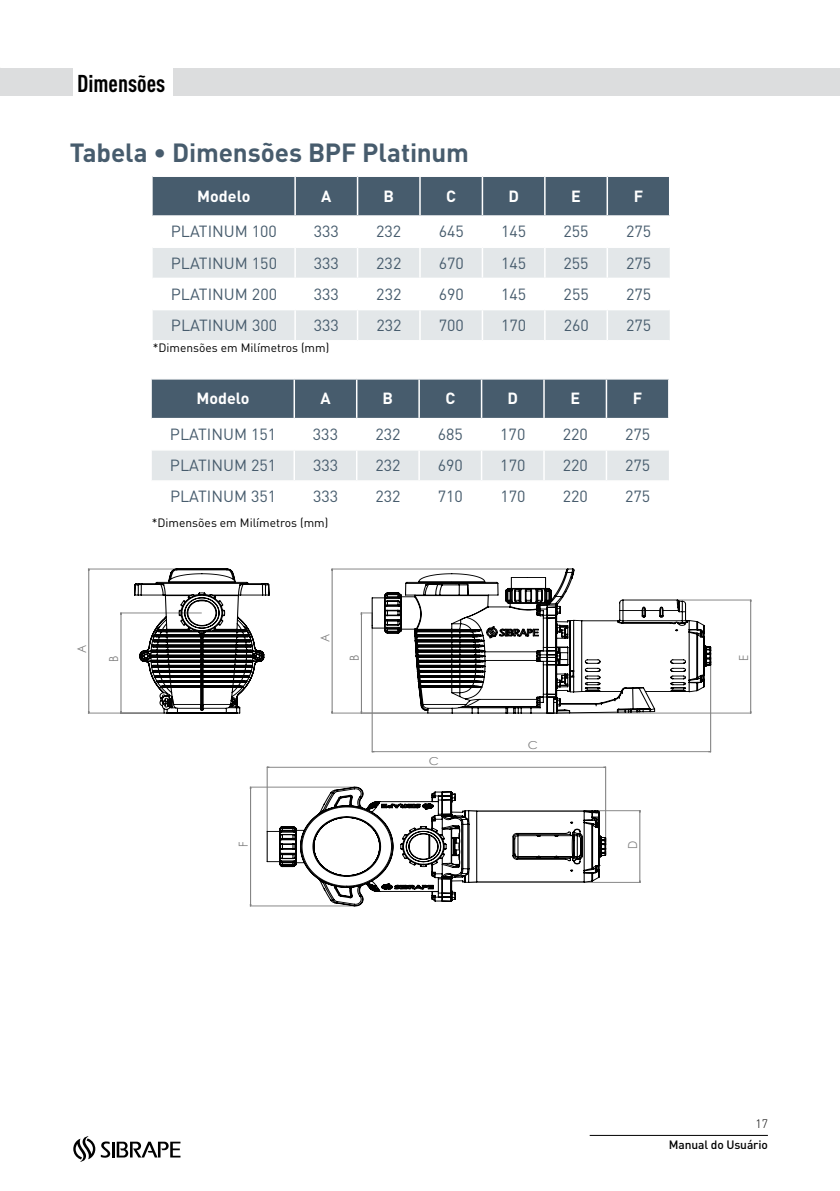
<style>
.page{position:relative;width:840px;height:1191px;background:#fff}
.page>*{position:absolute;margin:0;border:0;box-sizing:border-box;transform-origin:0 0}
.t1{font:700 26px "DIN Pro";letter-spacing:-.005em;color:#475c6d}
.t2{font:700 condensed 24px "DIN Pro";color:#000}
.t3{font:16px "DIN Pro";color:#475c6d}
.t4{font:700 16px "DIN Pro";color:#fff}
.t5{font:12.4px "Century Gothic";color:#808080;scale:.88 1}
.t6{font:12.4px "Century Gothic";color:#808080;scale:.89 1}
.t7{font:12px "DIN Pro";color:#000}
.t8{font:500 12px "DIN Pro";letter-spacing:-.01em;color:#000}
.t9{font:300 12px "DIN Pro";color:#000}
.t10{font:11px "Century Gothic";color:#808080;scale:1.13 1}
</style>
<div class="page">
<hr style="left:589px;top:1135px;width:178px;height:1px;background:#000">
<svg style="left:101px;top:1141px;width:79px;height:16px"></svg>
<svg style="left:73px;top:1136px;width:22px;height:26px"></svg>
<svg style="left:153px;top:248px;width:516px;height:92px;fill:#e3e7e9"></svg>
<svg style="left:153px;top:176px;width:516px;height:40px;background:#516575"></svg>
<hr style="left:294px;top:248px;width:2px;height:30px;background:#fff">
<hr style="left:356px;top:248px;width:2px;height:30px;background:#fff">
<hr style="left:419px;top:248px;width:1px;height:30px;background:#fff">
<hr style="left:481px;top:248px;width:2px;height:30px;background:#fff">
<hr style="left:544px;top:248px;width:1px;height:30px;background:#fff">
<hr style="left:606px;top:248px;width:1px;height:30px;background:#fff">
<hr style="left:153px;top:278px;width:142px;height:1px;background:#fff">
<hr style="left:295px;top:278px;width:62px;height:1px;background:#fff">
<hr style="left:294px;top:279px;width:2px;height:30px;background:#fff">
<hr style="left:357px;top:278px;width:63px;height:1px;background:#fff">
<hr style="left:356px;top:279px;width:2px;height:30px;background:#fff">
<hr style="left:420px;top:278px;width:62px;height:1px;background:#fff">
<hr style="left:419px;top:279px;width:1px;height:30px;background:#fff">
<hr style="left:482px;top:278px;width:62px;height:1px;background:#fff">
<hr style="left:481px;top:279px;width:2px;height:30px;background:#fff">
<hr style="left:544px;top:278px;width:63px;height:1px;background:#fff">
<hr style="left:544px;top:279px;width:1px;height:30px;background:#fff">
<hr style="left:607px;top:278px;width:62px;height:1px;background:#fff">
<hr style="left:606px;top:279px;width:1px;height:30px;background:#fff">
<hr style="left:153px;top:309px;width:142px;height:1px;background:#fff">
<hr style="left:295px;top:309px;width:62px;height:1px;background:#fff">
<hr style="left:294px;top:310px;width:2px;height:30px;background:#fff">
<hr style="left:357px;top:309px;width:63px;height:1px;background:#fff">
<hr style="left:356px;top:310px;width:2px;height:30px;background:#fff">
<hr style="left:420px;top:309px;width:62px;height:1px;background:#fff">
<hr style="left:419px;top:310px;width:1px;height:30px;background:#fff">
<hr style="left:482px;top:309px;width:62px;height:1px;background:#fff">
<hr style="left:481px;top:310px;width:2px;height:30px;background:#fff">
<hr style="left:544px;top:309px;width:63px;height:1px;background:#fff">
<hr style="left:544px;top:310px;width:1px;height:30px;background:#fff">
<hr style="left:607px;top:309px;width:62px;height:1px;background:#fff">
<hr style="left:606px;top:310px;width:1px;height:30px;background:#fff">
<div style="left:152px;top:379px;width:515px;height:39px;background:#475c6d"></div>
<hr style="left:293px;top:379px;width:2px;height:39px;background:#fff">
<hr style="left:356px;top:379px;width:1px;height:39px;background:#fff">
<hr style="left:418px;top:379px;width:1px;height:39px;background:#fff">
<hr style="left:480px;top:379px;width:2px;height:39px;background:#fff">
<hr style="left:543px;top:379px;width:1px;height:39px;background:#fff">
<hr style="left:605px;top:379px;width:2px;height:39px;background:#fff">
<div style="left:152px;top:450px;width:516px;height:30px;background:#e3e7e9"></div>
<hr style="left:371px;top:613px;width:1px;height:139px;background:#808080">
<hr style="left:710px;top:658px;width:1px;height:94px;background:#808080">
<hr style="left:372px;top:751px;width:338px;height:1px;background:#808080">
<hr style="left:361px;top:613px;width:1px;height:100px;background:#808080">
<hr style="left:331px;top:568px;width:236px;height:1px;background:#808080">
<hr style="left:331px;top:712px;width:96px;height:1px;background:#808080">
<hr style="left:331px;top:569px;width:1px;height:144px;background:#808080">
<hr style="left:355px;top:543px;width:105px;height:1px;background:#808080">
<hr style="left:574px;top:543px;width:170px;height:1px;background:#808080">
<hr style="left:120px;top:612px;width:81px;height:1px;background:#808080">
<hr style="left:121px;top:613px;width:1px;height:100px;background:#808080">
<hr style="left:88px;top:568px;width:88px;height:1px;background:#808080">
<hr style="left:88px;top:712px;width:75px;height:1px;background:#808080">
<hr style="left:88px;top:569px;width:1px;height:144px;background:#808080">
<hr style="left:677px;top:599px;width:73px;height:1px;background:#808080">
<hr style="left:547px;top:712px;width:203px;height:1px;background:#808080">
<hr style="left:750px;top:600px;width:1px;height:113px;background:#808080">
<svg style="left:361px;top:612px;width:11px;height:2px"></svg>
<svg style="left:372px;top:569px;width:338px;height:147px"></svg>
<svg style="left:134px;top:569px;width:135px;height:144px"></svg>
<hr style="left:226px;top:1058px;width:236px;height:1px;background:#808080">
<hr style="left:226px;top:1190px;width:96px;height:1px;background:#808080">
<hr style="left:250px;top:786px;width:105px;height:1px;background:#808080">
<hr style="left:250px;top:905px;width:105px;height:1px;background:#808080">
<hr style="left:250px;top:787px;width:1px;height:119px;background:#808080">
<hr style="left:469px;top:810px;width:171px;height:1px;background:#808080">
<hr style="left:469px;top:882px;width:171px;height:1px;background:#808080">
<hr style="left:639px;top:810px;width:1px;height:72px;background:#808080">
<hr style="left:267px;top:767px;width:1px;height:64px;background:#808080">
<hr style="left:605px;top:767px;width:1px;height:77px;background:#808080">
<hr style="left:267px;top:767px;width:338px;height:1px;background:#808080">
<svg style="left:267px;top:786px;width:338px;height:120px"></svg>
<div style="left:0;top:68px;width:72px;height:28px;background:#dcddde"></div>
<div style="left:173px;top:68px;width:666px;height:28px;background:#dcddde"></div>
<h2 class="t2" style="left:77px;top:65px;width:90px">Dimensões</h2>
<h1 class="t1" style="left:70px;top:131px;width:400px">Tabela • Dimensões BPF Platinum</h1>
<p class="t4" style="left:197px;top:183px;width:55px">Modelo</p>
<p class="t4" style="left:321px;top:183px;width:12px">A</p>
<p class="t4" style="left:383px;top:183px;width:12px">B</p>
<p class="t4" style="left:446px;top:183px;width:11px">C</p>
<p class="t4" style="left:508px;top:183px;width:12px">D</p>
<p class="t4" style="left:571px;top:183px;width:11px">E</p>
<p class="t4" style="left:633px;top:183px;width:11px">F</p>
<p class="t3" style="left:171px;top:219px;width:108px">PLATINUM 100</p>
<p class="t3" style="left:313px;top:219px;width:27px">333</p>
<p class="t3" style="left:376px;top:219px;width:27px">232</p>
<p class="t3" style="left:438px;top:219px;width:27px">645</p>
<p class="t3" style="left:501px;top:219px;width:27px">145</p>
<p class="t3" style="left:563px;top:219px;width:27px">255</p>
<p class="t3" style="left:625px;top:219px;width:27px">275</p>
<p class="t3" style="left:171px;top:250px;width:108px">PLATINUM 150</p>
<p class="t3" style="left:314px;top:250px;width:27px">333</p>
<p class="t3" style="left:376px;top:250px;width:27px">232</p>
<p class="t3" style="left:438px;top:250px;width:27px">670</p>
<p class="t3" style="left:501px;top:250px;width:27px">145</p>
<p class="t3" style="left:563px;top:250px;width:27px">255</p>
<p class="t3" style="left:625px;top:250px;width:27px">275</p>
<p class="t3" style="left:171px;top:281px;width:108px">PLATINUM 200</p>
<p class="t3" style="left:314px;top:281px;width:27px">333</p>
<p class="t3" style="left:376px;top:281px;width:27px">232</p>
<p class="t3" style="left:438px;top:281px;width:27px">690</p>
<p class="t3" style="left:501px;top:281px;width:27px">145</p>
<p class="t3" style="left:563px;top:281px;width:27px">255</p>
<p class="t3" style="left:625px;top:281px;width:27px">275</p>
<p class="t3" style="left:171px;top:312px;width:108px">PLATINUM 300</p>
<p class="t3" style="left:314px;top:312px;width:27px">333</p>
<p class="t3" style="left:376px;top:312px;width:27px">232</p>
<p class="t3" style="left:438px;top:312px;width:27px">700</p>
<p class="t3" style="left:501px;top:312px;width:27px">170</p>
<p class="t3" style="left:563px;top:312px;width:27px">260</p>
<p class="t3" style="left:625px;top:312px;width:27px">275</p>
<p class="t7" style="left:153px;top:339px;width:178px">*Dimensões em Milímetros (mm)</p>
<p class="t4" style="left:196px;top:385px;width:55px">Modelo</p>
<p class="t4" style="left:320px;top:385px;width:12px">A</p>
<p class="t4" style="left:382px;top:385px;width:12px">B</p>
<p class="t4" style="left:445px;top:385px;width:11px">C</p>
<p class="t4" style="left:507px;top:385px;width:12px">D</p>
<p class="t4" style="left:570px;top:385px;width:11px">E</p>
<p class="t4" style="left:632px;top:385px;width:11px">F</p>
<p class="t3" style="left:170px;top:421px;width:108px">PLATINUM 151</p>
<p class="t3" style="left:313px;top:421px;width:27px">333</p>
<p class="t3" style="left:375px;top:421px;width:27px">232</p>
<p class="t3" style="left:437px;top:421px;width:27px">685</p>
<p class="t3" style="left:500px;top:421px;width:27px">170</p>
<p class="t3" style="left:562px;top:421px;width:27px">220</p>
<p class="t3" style="left:624px;top:421px;width:27px">275</p>
<p class="t3" style="left:170px;top:453px;width:108px">PLATINUM 251</p>
<p class="t3" style="left:313px;top:453px;width:27px">333</p>
<p class="t3" style="left:375px;top:453px;width:27px">232</p>
<p class="t3" style="left:437px;top:453px;width:27px">690</p>
<p class="t3" style="left:500px;top:453px;width:27px">170</p>
<p class="t3" style="left:562px;top:453px;width:27px">220</p>
<p class="t3" style="left:624px;top:453px;width:27px">275</p>
<p class="t3" style="left:170px;top:484px;width:108px">PLATINUM 351</p>
<p class="t3" style="left:313px;top:484px;width:27px">333</p>
<p class="t3" style="left:375px;top:484px;width:27px">232</p>
<p class="t3" style="left:437px;top:484px;width:27px">710</p>
<p class="t3" style="left:500px;top:484px;width:27px">170</p>
<p class="t3" style="left:562px;top:484px;width:27px">220</p>
<p class="t3" style="left:625px;top:484px;width:27px">275</p>
<p class="t7" style="left:152px;top:513px;width:178px">*Dimensões em Milímetros (mm)</p>
<p class="t5" style="left:73px;top:652px;width:11px;rotate:-90deg">A</p>
<p class="t5" style="left:105px;top:662px;width:9px;rotate:-90deg">B</p>
<p class="t5" style="left:316px;top:642px;width:11px;rotate:-90deg">A</p>
<p class="t5" style="left:345px;top:661px;width:9px;rotate:-90deg">B</p>
<p class="t10" style="left:428px;top:753px;width:10px">C</p>
<p class="t10" style="left:527px;top:737px;width:10px">C</p>
<p class="t5" style="left:234px;top:847px;width:8px;rotate:-90deg">F</p>
<p class="t6" style="left:623px;top:848px;width:11px;rotate:-90deg">D</p>
<p class="t5" style="left:734px;top:661px;width:8px;rotate:-90deg">E</p>
<p class="t9" style="left:755px;top:1114px;width:14px">17</p>
<p class="t8" style="left:668px;top:1134px;width:100px">Manual do Usuário</p>
</div>
